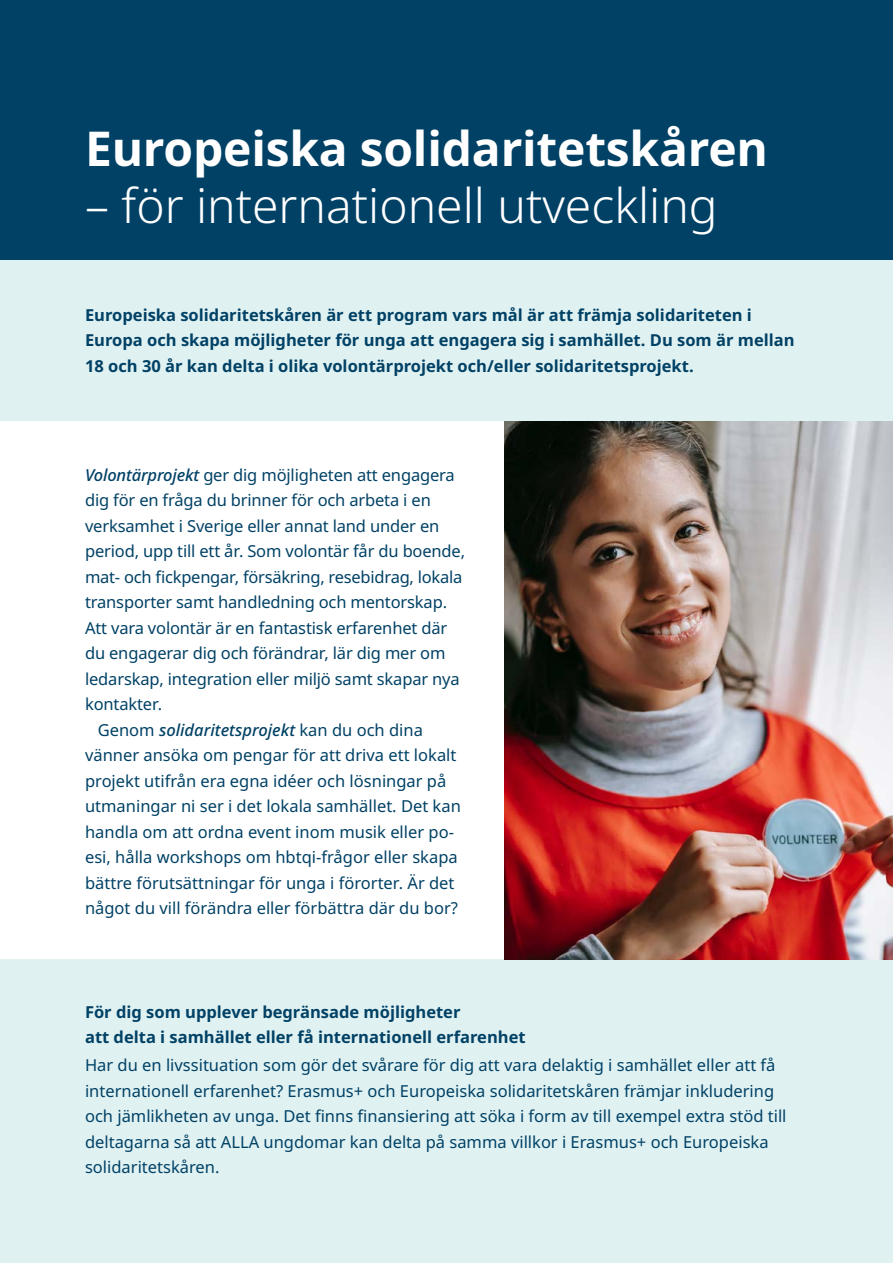
<style>
.page{position:relative;width:893px;height:1263px;background:#fff}
.page>*{position:absolute;margin:0;border:0;box-sizing:border-box;transform-origin:0 0}
.t1{font:300 48px "Noto Sans";color:#fff}
.t2{font:700 48px "Noto Sans";letter-spacing:-.005em;color:#fff}
.BRÖDTEXT-P{font:16.5px/25.5px "Noto Sans";letter-spacing:-.01em;color:#004165}
.BRÖDTEXT-INDRAG-P{font:16.5px/25.5px "Noto Sans";color:#004165}
.INGRESS{font:700 16.5px/25.5px "Noto Sans";color:#004165}
.s1{font-weight:500;font-style:italic}
</style>
<div class="page">
<div style="left:0;top:959px;width:893px;height:304px;background:#e0f1f2"></div>
<img style="left:505px;top:421px;width:388px;height:538px">
<div style="left:0;top:247px;width:893px;height:174px;background:#e0f1f2"></div>
<div style="left:0;top:0;width:893px;height:260px;background:#004165"></div>
<p class="t2" style="left:85px;top:114px;width:684px">Europeiska solidaritetskåren</p>
<p class="t1" style="left:85px;top:171px;width:634px">– för internationell utveckling</p>
<p class="INGRESS" style="left:85px;top:302px;width:711px">Europeiska solidaritetskåren är ett program vars mål är att främja solidariteten i<br>Europa och skapa möjligheter för unga att engagera sig i samhället. Du som är mellan<br>18 och 30 år kan delta i olika volontärprojekt och/eller solidaritetsprojekt.</p>
<p class="BRÖDTEXT-P" style="left:85px;top:462px;width:382px"><span class="s1">Volontärprojekt</span> ger dig möjligheten att engagera dig för en fråga du brinner för och arbeta i en verksamhet i Sverige eller annat land under en period, upp till ett år. Som volontär får du boende, mat- och fickpengar, försäkring, resebidrag, lokala transporter samt handledning och mentorskap.<br>Att vara volontär är en fantastisk erfarenhet där du engagerar dig och förändrar, lär dig mer om ledarskap, integration eller miljö samt skapar nya kontakter.</p>
<p class="BRÖDTEXT-INDRAG-P" style="left:85px;top:717px;width:377px;text-indent:13px">Genom <span class="s1">solidaritetsprojekt</span> kan du och dina vänner ansöka om pengar för att driva ett lokalt projekt utifrån era egna idéer och lösningar på utmaningar ni ser i det lokala samhället. Det kan handla om att ordna event inom musik eller po&shy;esi, hålla workshops om hbtqi-frågor eller skapa bättre förutsättningar för unga i förorter. Är det något du vill förändra eller förbättra där du bor?</p>
<p class="INGRESS" style="left:85px;top:999px;width:442px">För dig som upplever begränsade möjligheter<br>att delta i samhället eller få internationell erfarenhet</p>
<p class="BRÖDTEXT-P" style="left:85px;top:1053px;width:703px">Har du en livssituation som gör det svårare för dig att vara delaktig i samhället eller att få internationell erfarenhet? Erasmus+ och Europeiska solidaritetskåren främjar inkludering och jämlikheten av unga. Det finns finansiering att söka i form av till exempel extra stöd till deltagarna så att ALLA ungdomar kan delta på samma villkor i Erasmus+ och Europeiska solidaritetskåren.</p>
</div>
